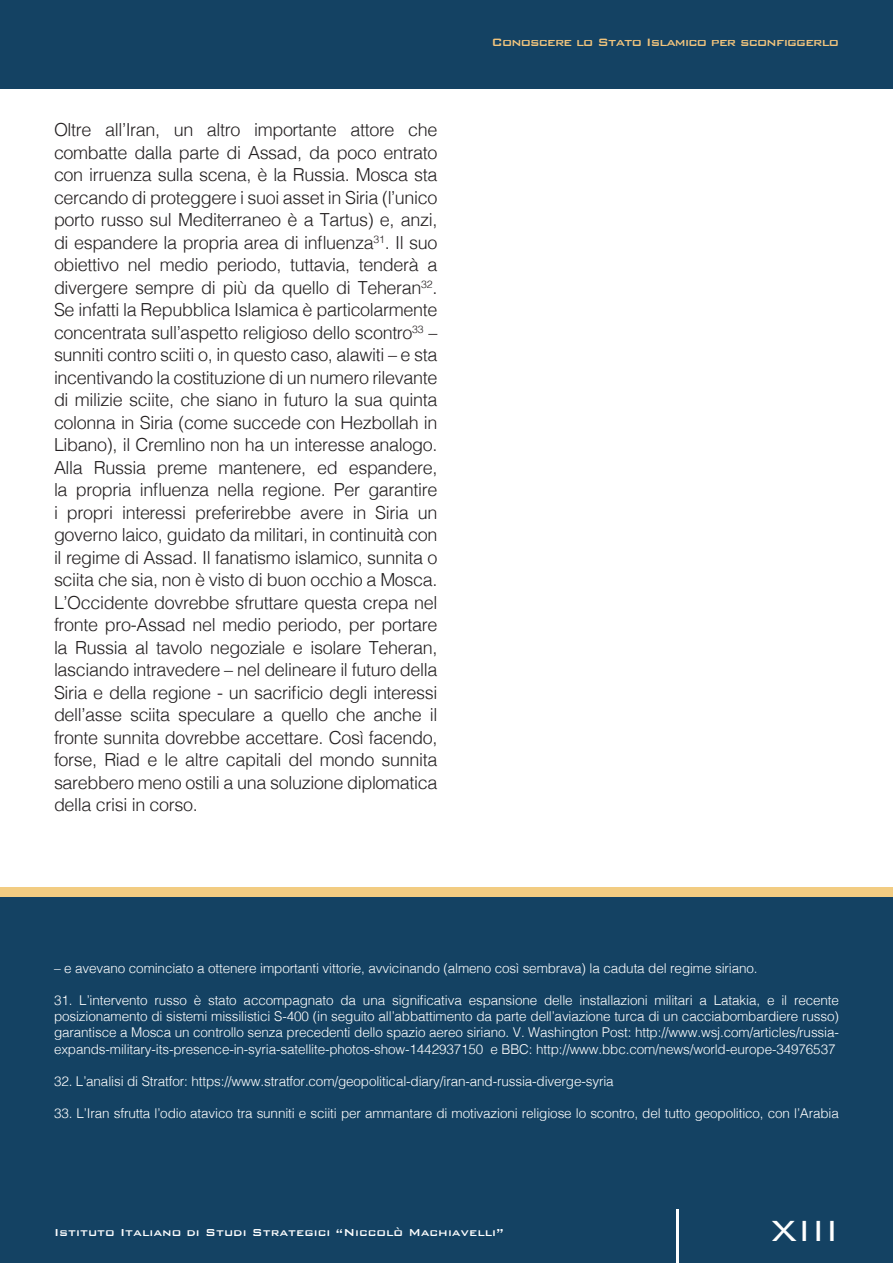
<style>
.page{position:relative;width:893px;height:1263px;background:#fff}
.page>*{position:absolute;margin:0;border:0;box-sizing:border-box;transform-origin:0 0}
.t1{font:300 39px "Bank Gothic";color:#fff}
.t2{font:300 18px/22.5px "Helvetica";letter-spacing:-.02em;color:#231f20;text-align:justify}
.t3{font:500 14.25px "Bank Gothic";letter-spacing:-.055em;color:#f3c57d}
.t4{font:300 13.5px/16.2px "Helvetica";letter-spacing:-.01em;color:#fff;text-align:justify}
.t5{font:500 13.5px "Bank Gothic";color:#fff}
</style>
<div class="page">
<div style="left:0;top:0;width:893px;height:88px;background:#144263"></div>
<div style="left:0;top:892px;width:893px;height:371px;background:#144263"></div>
<div style="left:0;top:887px;width:893px;height:10px;background:#f2cc82"></div>
<hr style="left:677px;top:1210px;width:2px;height:53px;background:#fff">
<p class="t2" style="left:54px;top:117px;width:385px">Oltre all’Iran, un altro importante attore che combatte dalla parte di Assad, da poco entrato con irruenza sulla scena, è la Russia. Mosca sta cercando di proteggere i suoi asset in Siria (l’unico porto russo sul Mediterraneo è a Tartus) e, anzi, di espandere la propria area di influenza<sup>31</sup>. Il suo obiettivo nel medio periodo, tuttavia, tenderà a divergere sempre di più da quello di Teheran<sup>32</sup>.<br>Se infatti la Repubblica Islamica è particolarmente concentrata sull’aspetto religioso dello scontro<sup>33</sup> – sunniti contro sciiti o, in questo caso, alawiti – e sta incentivando la costituzione di un numero rilevante di milizie sciite, che siano in futuro la sua quinta colonna in Siria (come succede con Hezbollah in Libano), il Cremlino non ha un interesse analogo.<br>Alla Russia preme mantenere, ed espandere, la propria influenza nella regione. Per garantire i propri interessi preferirebbe avere in Siria un governo laico, guidato da militari, in continuità con il regime di Assad. Il fanatismo islamico, sunnita o sciita che sia, non è visto di buon occhio a Mosca.<br>L’Occidente dovrebbe sfruttare questa crepa nel fronte pro-Assad nel medio periodo, per portare la Russia al tavolo negoziale e isolare Teheran, lasciando intravedere – nel delineare il futuro della Siria e della regione - un sacrificio degli interessi dell’asse sciita speculare a quello che anche il fronte sunnita dovrebbe accettare. Così facendo, forse, Riad e le altre capitali del mondo sunnita sarebbero meno ostili a una soluzione diplomatica della crisi in corso.</p>
<p class="t3" style="left:491px;top:31px;width:349px">Conoscere lo Stato Islamico per sconfiggerlo</p>
<p class="t4" style="left:54px;top:959px;width:705px">– e avevano cominciato a ottenere importanti vittorie, avvicinando (almeno così sembrava) la caduta del regime siriano.</p>
<p class="t4" style="left:54px;top:991px;width:786px">31. L’intervento russo è stato accompagnato da una significativa espansione delle installazioni militari a Latakia, e il recente posizionamento di sistemi missilistici S-400 (in seguito all’abbattimento da parte dell’aviazione turca di un cacciabombardiere russo) garantisce a Mosca un controllo senza precedenti dello spazio aereo siriano. V. Washington Post: http://www.wsj.com/articles/russia&shy;expands-military-its-presence-in-syria-satellite-photos-show-1442937150 e BBC: http://www.bbc.com/news/world-europe-34976537</p>
<p class="t4" style="left:54px;top:1072px;width:561px">32. L’analisi di Stratfor: https://www.stratfor.com/geopolitical-diary/iran-and-russia-diverge-syria</p>
<p class="t4" style="left:54px;top:1104px;width:786px">33. L’Iran sfrutta l’odio atavico tra sunniti e sciiti per ammantare di motivazioni religiose lo scontro, del tutto geopolitico, con l’Arabia</p>
<p class="t5" style="left:54px;top:1222px;width:451px">Istituto Italiano di Studi Strategici “Niccolò Machiavelli”</p>
<p class="t1" style="left:770px;top:1200px;width:71px">XIII</p>
</div>
